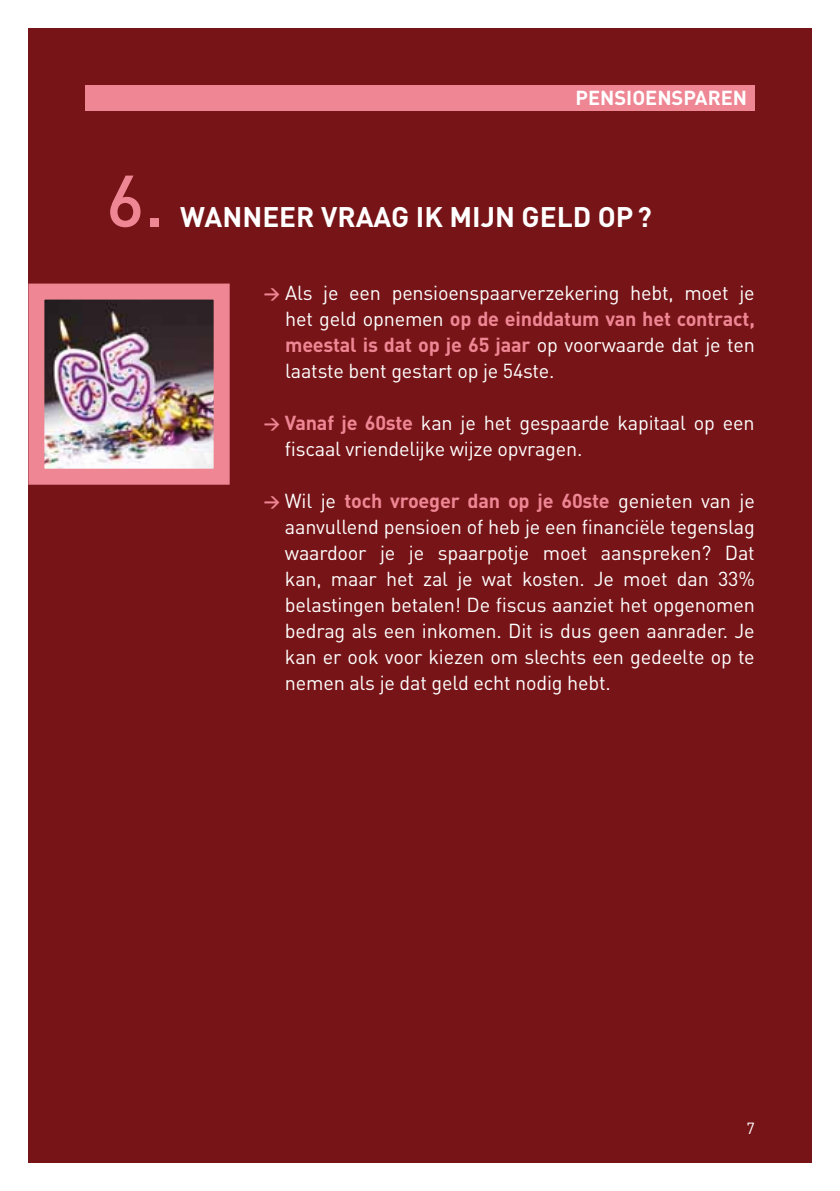
<style>
.page{position:relative;width:840px;height:1191px;background:#fff}
.page>*{position:absolute;margin:0;border:0;box-sizing:border-box;transform-origin:0 0}
.t1{font:500 72px "DIN";color:#ee8694}
.t2{font:700 28px "DIN";letter-spacing:.095em;color:#fff}
.t3{font:20px/26px "DIN";letter-spacing:-.01em;color:#fff;text-align:justify}
.t4{font:700 20px "DIN";color:#fff}
.t5{font:16px "DIN";color:#fff}
.s1{font-weight:700;font-size:16px;color:#ee8694}
.s2{font-weight:700;color:#ee8694}
</style>
<div class="page">
<div style="left:28px;top:28px;width:783px;height:1134px;background:#771417"></div>
<div style="left:85px;top:85px;width:669px;height:25px;background:#ee8694"></div>
<img style="left:45px;top:300px;width:167px;height:168px">
<div style="left:28px;top:283px;width:201px;height:202px;border:16px solid #ee8694"></div>
<p class="t4" style="left:575px;top:84px;width:173px">pensioensparen</p>
<h1 class="t1" style="left:106px;top:155px;width:60px">6.</h1>
<h2 class="t2" style="left:180px;top:198px;width:472px">Wanneer vraag ik mijn geld op?</h2>
<p class="t3" style="left:285px;top:279px;width:471px;text-indent:-21px"><span class="s1">&gt;</span> Als je een pensioenspaarverzekering hebt, moet je het geld opnemen <span class="s2">op de einddatum van het contract, meestal is dat op je 65 jaar</span> op voorwaarde dat je ten laatste bent gestart op je 54ste.</p>
<p class="t3" style="left:285px;top:409px;width:471px;text-indent:-21px"><span class="s1">&gt;</span> <span class="s2">Vanaf je 60ste</span> kan je het gespaarde kapitaal op een fiscaal vriendelijke wijze opvragen.</p>
<p class="t3" style="left:285px;top:487px;width:471px;text-indent:-21px"><span class="s1">&gt;</span> Wil je <span class="s2">toch vroeger dan op je 60ste</span> genieten van je aanvullend pensioen of heb je een financiële tegenslag waardoor je je spaarpotje moet aanspreken? Dat kan, maar het zal je wat kosten. Je moet dan 33% belastingen betalen! De fiscus aanziet het opgenomen bedrag als een inkomen. Dit is dus geen aanrader. Je kan er ook voor kiezen om slechts een gedeelte op te nemen als je dat geld echt nodig hebt.</p>
<p class="t5" style="left:746px;top:1118px;width:10px">7</p>
</div>
